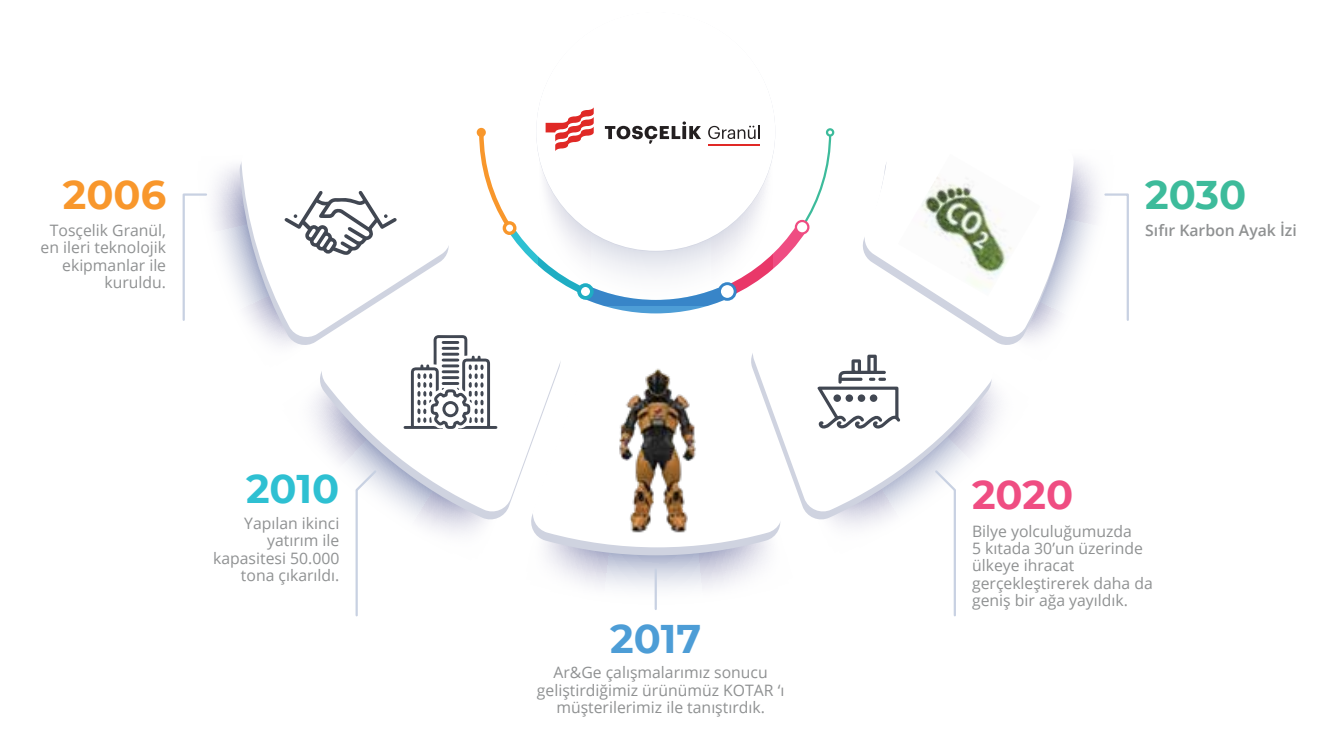
<style>
.page{position:relative;width:1340px;height:733px;background:#fff}
.page>*{position:absolute;margin:0;border:0;box-sizing:border-box;transform-origin:0 0}
.t1{font:700 40.05px "Montserrat";color:#4d9dd6}
.t2{font:700 40.05px "Montserrat";color:#ef4d82}
.t3{font:700 40.05px "Montserrat";color:#2ec0d2}
.t4{font:700 40.05px "Montserrat";color:#f8972c}
.t5{font:700 40.05px "Montserrat";color:#3dbb9b}
.t6{font:15.75px/17.3px "Open Sans";color:#8f9192;text-align:right}
.t7{font:600 15.75px "Open Sans";color:#8f9192}
</style>
<div class="page">
<div style="left:825px;top:128px;width:9px;height:9px;border:2px solid #3dbb9b;border-radius:50%"></div>
<svg style="left:547px;top:555px;width:220px;height:50px"></svg>
<svg style="left:836px;top:397px;width:163px;height:130px"></svg>
<svg style="left:313px;top:397px;width:171px;height:137px"></svg>
<svg style="left:545px;top:547px;width:224px;height:8px;background:#ced1df"></svg>
<svg style="left:317px;top:394px;width:187px;height:128px"></svg>
<svg style="left:808px;top:514px;width:186px;height:8px"></svg>
<svg style="left:531px;top:514px;width:250px;height:33px"></svg>
<svg style="left:319px;top:361px;width:242px;height:153px"></svg>
<svg style="left:751px;top:353px;width:245px;height:161px"></svg>
<svg style="left:863px;top:162px;width:115px;height:168px"></svg>
<svg style="left:397px;top:246px;width:52px;height:44px"></svg>
<svg style="left:354px;top:468px;width:24px;height:149px"></svg>
<svg style="left:932px;top:468px;width:24px;height:149px"></svg>
<hr style="left:654px;top:569px;width:2px;height:40px;background:#c8d1e2">
<svg style="left:182px;top:162px;width:215px;height:212px"></svg>
<svg style="left:403px;top:335px;width:94px;height:94px"></svg>
<img style="left:592px;top:368px;width:132px;height:177px">
<svg style="left:477px;top:107px;width:356px;height:207px"></svg>
<svg style="left:817px;top:355px;width:83px;height:74px"></svg>
<svg style="left:978px;top:160px;width:151px;height:208px"></svg>
<img style="left:897px;top:160px;width:143px;height:136px">
<h1 class="t4" style="left:63px;top:166px;width:105px">2006</h1>
<p class="t6" style="left:41px;top:221px;width:127px">Tosçelik Granül, en ileri teknolojik ekipmanlar ile kuruldu.</p>
<h1 class="t3" style="left:246px;top:460px;width:95px">2010</h1>
<p class="t6" style="left:213px;top:514px;width:128px">Yapılan ikinci yatırım ile kapasitesi 50.000 tona çıkarıldı.</p>
<h1 class="t1" style="left:610px;top:610px;width:92px">2017</h1>
<p class="t6" style="left:537px;top:664px;width:249px;text-align:center">Ar&amp;Ge çalışmalarımız sonucu geliştirdiğimiz ürünümüz KOTAR ‘ı müşterilerimiz ile tanıştırdık.</p>
<h1 class="t5" style="left:1145px;top:166px;width:103px">2030</h1>
<p class="t7" style="left:1145px;top:219px;width:153px">Sıfır Karbon Ayak İzi</p>
<h1 class="t2" style="left:972px;top:466px;width:103px">2020</h1>
<p class="t6" style="left:971px;top:522px;width:182px;text-align:left">Bilye yolculuğumuzda<br>5 kıtada 30’un üzerinde ülkeye ihracat gerçekleştirerek daha da geniş bir ağa yayıldık.</p>
</div>
